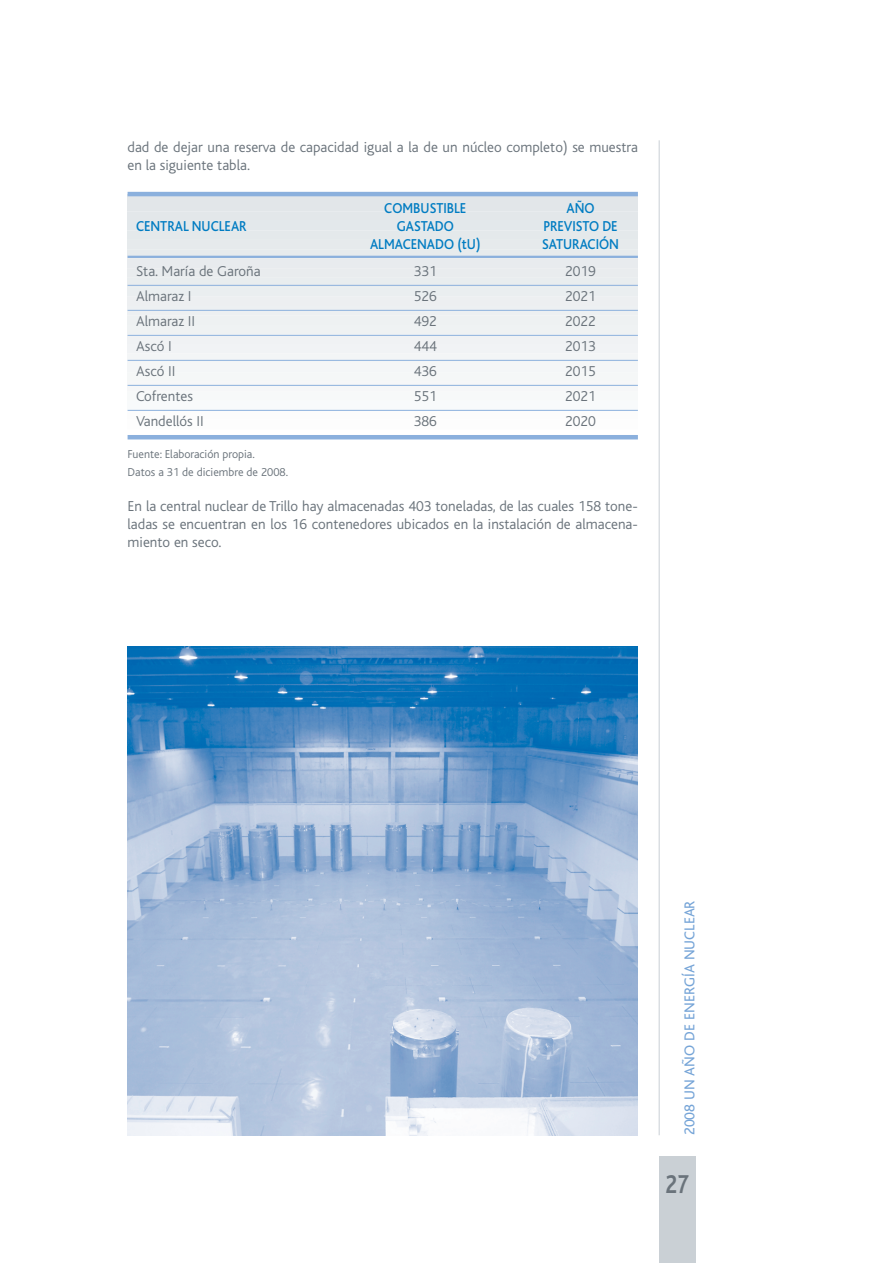
<style>
.page{position:relative;width:893px;height:1263px;background:#fff}
.page>*{position:absolute;margin:0;border:0;box-sizing:border-box;transform-origin:0 0}
.t1{font:700 27px "Bliss";color:#6a737b;scale:.8 1}
.t2{font:300 15px/18px "Bliss";color:#6a737b}
.t3{font:500 15px "Bliss";color:#007cc2;scale:.9 1}
.t4{font:15px "Bliss";color:#75a4d7}
.t5{font:300 12px/18px "Bliss";color:#6a737b}
</style>
<div class="page">
<svg style="left:128px;top:196px;width:510px;height:4px;background:#dbe1e8"></svg>
<div style="left:128px;top:200px;width:510px;height:14px;background:#e2e6e9"></div>
<div style="left:128px;top:209px;width:510px;height:14px;background:#e3e7ea"></div>
<div style="left:128px;top:219px;width:510px;height:14px;background:#e3e8eb"></div>
<div style="left:128px;top:228px;width:510px;height:14px;background:#e4e9eb"></div>
<div style="left:128px;top:238px;width:510px;height:13px;background:#e6eaec"></div>
<div style="left:128px;top:247px;width:510px;height:14px;background:#e7ebed"></div>
<div style="left:128px;top:257px;width:510px;height:13px;background:#e8ebee"></div>
<div style="left:128px;top:266px;width:510px;height:14px;background:#e9ecee"></div>
<div style="left:128px;top:276px;width:510px;height:13px;background:#e9edef"></div>
<div style="left:128px;top:285px;width:510px;height:14px;background:#eaeef0"></div>
<div style="left:128px;top:294px;width:510px;height:14px;background:#edeff1"></div>
<div style="left:128px;top:304px;width:510px;height:14px;background:#edf0f2"></div>
<div style="left:128px;top:313px;width:510px;height:14px;background:#eef1f2"></div>
<div style="left:128px;top:323px;width:510px;height:14px;background:#eff2f3"></div>
<div style="left:128px;top:332px;width:510px;height:14px;background:#f0f2f4"></div>
<div style="left:128px;top:342px;width:510px;height:14px;background:#f1f3f5"></div>
<div style="left:128px;top:351px;width:510px;height:14px;background:#f3f5f6"></div>
<div style="left:128px;top:361px;width:510px;height:13px;background:#f4f6f7"></div>
<div style="left:128px;top:370px;width:510px;height:14px;background:#f5f7f7"></div>
<div style="left:128px;top:380px;width:510px;height:13px;background:#f6f7f8"></div>
<div style="left:128px;top:389px;width:510px;height:14px;background:#f7f9f9"></div>
<div style="left:128px;top:399px;width:510px;height:13px;background:#f8fafb"></div>
<div style="left:128px;top:408px;width:510px;height:14px;background:#fcfcfc"></div>
<hr style="left:659px;top:140px;width:1px;height:995px;background:#cad0d5">
<div style="left:659px;top:1157px;width:36px;height:106px;background:#cad0d5"></div>
<hr style="left:128px;top:192px;width:510px;height:4px;background:#8bb0dd">
<hr style="left:128px;top:256px;width:510px;height:2px;background:#8bb0dd">
<hr style="left:128px;top:285px;width:510px;height:1px;background:#8bb0dd">
<hr style="left:128px;top:310px;width:510px;height:1px;background:#8bb0dd">
<hr style="left:128px;top:335px;width:510px;height:1px;background:#8bb0dd">
<hr style="left:128px;top:360px;width:510px;height:1px;background:#8bb0dd">
<hr style="left:128px;top:385px;width:510px;height:1px;background:#8bb0dd">
<hr style="left:128px;top:410px;width:510px;height:1px;background:#8bb0dd">
<hr style="left:128px;top:435px;width:510px;height:4px;background:#8bb0dd">
<img style="left:128px;top:646px;width:510px;height:489px">
<p class="t2" style="left:128px;top:139px;width:512px">dad de dejar una reserva de capacidad igual a la de un núcleo completo) se muestra en la siguiente tabla.</p>
<p class="t3" style="left:384px;top:203px;width:93px">COMBUSTIBLE</p>
<p class="t3" style="left:566px;top:203px;width:33px">AÑO</p>
<p class="t3" style="left:136px;top:221px;width:124px">CENTRAL NUCLEAR</p>
<p class="t3" style="left:397px;top:221px;width:65px">GASTADO</p>
<p class="t3" style="left:543px;top:221px;width:84px">PREVISTO DE</p>
<p class="t3" style="left:370px;top:239px;width:124px">ALMACENADO (tU)</p>
<p class="t3" style="left:542px;top:239px;width:87px">SATURACIÓN</p>
<p class="t2" style="left:136px;top:264px;width:126px">Sta. María de Garoña</p>
<p class="t2" style="left:414px;top:264px;width:25px">331</p>
<p class="t2" style="left:565px;top:264px;width:32px">2019</p>
<p class="t2" style="left:136px;top:289px;width:57px">Almaraz I</p>
<p class="t2" style="left:414px;top:289px;width:25px">526</p>
<p class="t2" style="left:565px;top:289px;width:32px">2021</p>
<p class="t2" style="left:136px;top:314px;width:61px">Almaraz II</p>
<p class="t2" style="left:414px;top:314px;width:25px">492</p>
<p class="t2" style="left:565px;top:314px;width:32px">2022</p>
<p class="t2" style="left:136px;top:339px;width:37px">Ascó I</p>
<p class="t2" style="left:414px;top:339px;width:25px">444</p>
<p class="t2" style="left:565px;top:339px;width:32px">2013</p>
<p class="t2" style="left:136px;top:364px;width:41px">Ascó II</p>
<p class="t2" style="left:414px;top:364px;width:25px">436</p>
<p class="t2" style="left:565px;top:364px;width:32px">2015</p>
<p class="t2" style="left:136px;top:389px;width:58px">Cofrentes</p>
<p class="t2" style="left:414px;top:389px;width:25px">551</p>
<p class="t2" style="left:565px;top:389px;width:32px">2021</p>
<p class="t2" style="left:136px;top:414px;width:69px">Vandellós II</p>
<p class="t2" style="left:414px;top:414px;width:25px">386</p>
<p class="t2" style="left:565px;top:414px;width:32px">2020</p>
<p class="t5" style="left:128px;top:447px;width:162px">Fuente: Elaboración propia.<br>Datos a 31 de diciembre de 2008.</p>
<p class="t2" style="left:128px;top:499px;width:512px;text-align:justify">En la central nuclear de Trillo hay almacenadas 403 toneladas, de las cuales 158 tone&shy;ladas se encuentran en los 16 contenedores ubicados en la instalación de almacena&shy;miento en seco.</p>
<p class="t4" style="left:684px;top:1135px;width:236px;rotate:-90deg">2008 UN AÑO DE ENERGÍA NUCLEAR</p>
<h1 class="t1" style="left:665px;top:1174px;width:31px">27</h1>
</div>
